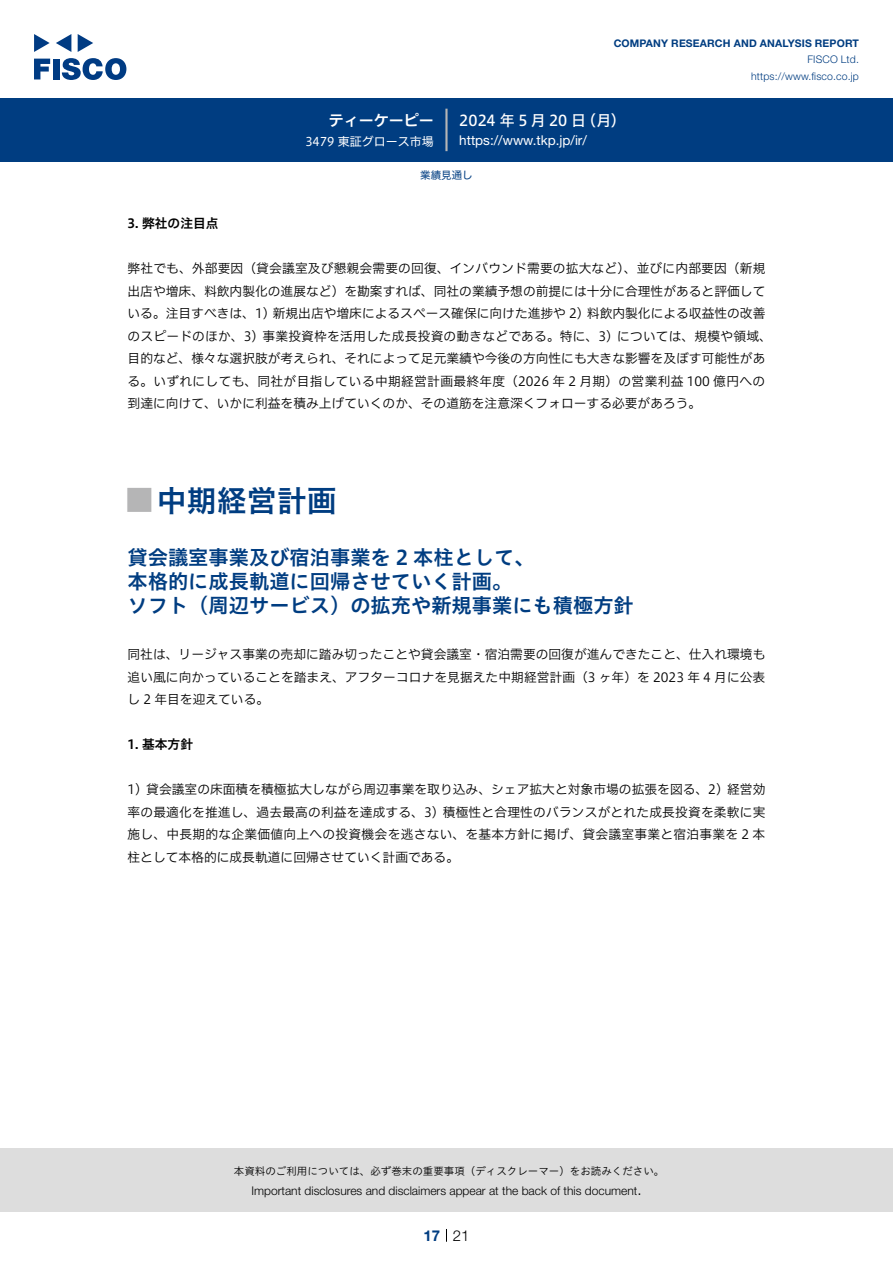
<style>
.page{position:relative;width:893px;height:1263px;background:#fff}
.page>*{position:absolute;margin:0;border:0;box-sizing:border-box;transform-origin:0 0}
.t1{font:30px "Hiragino UD Sans Std N W6";color:#003d81}
.t2{font:24px "Hiragino UD Sans Std N W6";color:#b5b5b6}
.t3{font:20.25px/24px "Hiragino UD Sans Std W6";color:#003d81}
.t4{font:15px "Hiragino UD Sans F Std N W5";letter-spacing:.01em;color:#fff}
.t5{font:15px "Hiragino UD Sans F Std N W6";color:#fff}
.t6{font:300 15px "Helvetica Neue LT Std";color:#000}
.t7{font:700 15px "Helvetica Neue LT Std";color:#003d81}
.t8{font:13.5px "Helvetica Neue LT Std";color:#fff}
.t9{font:12.75px/22.5px "Hiragino UD Sans F Std N W3";color:#000;text-align:justify}
.t10{font:12.75px "Hiragino UD Sans F Std N W6";color:#000}
.t11{font:300 12px "Helvetica Neue LT Std";color:#000}
.t12{font:12px "Hiragino UD Sans F Std N W4";color:#fff}
.t13{font:10.5px "Hiragino UD Sans Std W3";color:#000}
.t14{font:700 10.5px "Helvetica Neue LT Std";letter-spacing:.015em;color:#003d81}
.t15{font:300 10.5px/16.5px "Helvetica Neue LT Std";letter-spacing:.015em;color:#003d81;text-align:right}
.t16{font:10.5px "Hiragino UD Sans F Std N W4";color:#003d81}
</style>
<div class="page">
<div style="left:0;top:1148px;width:893px;height:64px;background:#ddd"></div>
<svg style="left:34px;top:59px;width:16px;height:20px"></svg>
<div style="left:53px;top:59px;width:6px;height:20px;background:#003b83"></div>
<svg style="left:62px;top:58px;width:64px;height:22px"></svg>
<svg style="left:34px;top:34px;width:16px;height:18px"></svg>
<svg style="left:78px;top:34px;width:15px;height:18px"></svg>
<svg style="left:56px;top:34px;width:15px;height:18px"></svg>
<div style="left:0;top:98px;width:893px;height:64px;background:#003d81"></div>
<hr style="left:445px;top:109px;width:3px;height:42px;background:#b5b5b6">
<svg style="left:446px;top:1229px;width:1px;height:13px"></svg>
<p class="t5" style="left:329px;top:109px;width:106px">ティーケーピー</p>
<p class="t12" style="left:305px;top:132px;width:130px">3479 東証グロース市場</p>
<p class="t14" style="left:614px;top:37px;width:247px">COMPANY RESEARCH AND ANALYSIS REPORT</p>
<p class="t15" style="left:751px;top:51px;width:109px">FISCO Ltd. https://www.fisco.co j p.</p>
<p class="t4" style="left:581px;top:109px;width:46px">（月(</p>
<p class="t4" style="left:459px;top:109px;width:128px">2024 年 5月20 日</p>
<p class="t8" style="left:459px;top:132px;width:129px">https: / / w w w . t k p j p. /i r/</p>
<p class="t16" style="left:420px;top:167px;width:54px">業績見通し</p>
<p class="t10" style="left:128px;top:214px;width:93px">3. 弊社の注目点</p>
<p class="t9" style="left:128px;top:256px;width:646px;text-align:left">弊社でも、外部要因（貸会議室及び懇親会需要の回復、インバウンド需要の拡大など）、並びに内部要因（新規出店や増床、料飲内製化の進展など）を勘案すれば、同社の業績予想の前提には十分に合理性があると評価している。注目すべきは、1) 新規出店や増床によるスペース確保に向けた進捗や 2) 料飲内製化による収益性の改善のスピードのほか、3) 事業投資枠を活用した成長投資の動きなどである。特に、3) については、規模や領域、目的など、様々な選択肢が考えられ、それによって足元業績や今後の方向性にも大きな影響を及ぼす可能性がある。いずれにしても、同社が目指している中期経営計画最終年度（2026 年 2 月期）の営業利益 100 億円への到達に向けて、いかに利益を積み上げていくのか、その道筋を注意深くフォローする必要があろう。</p>
<h1 class="t1" style="left:157px;top:477px;width:181px">中期経営計画</h1>
<h2 class="t2" style="left:128px;top:482px;width:25px">█</h2>
<h3 class="t3" style="left:128px;top:545px;width:508px">貸会議室事業及び宿泊事業を 2 本柱として、<br>本格的に成長軌道に回帰させていく計画。<br>ソフト（周辺サービス）の拡充や新規事業にも積極方針</h3>
<p class="t9" style="left:128px;top:642px;width:639px">同社は、リージャス事業の売却に踏み切ったことや貸会議室・宿泊需要の回復が進んできたこと、仕入れ環境も追い風に向かっていることを踏まえ、アフターコロナを見据えた中期経営計画（3 ヶ年）を 2023 年 4 月に公表し 2 年目を迎えている。</p>
<p class="t10" style="left:128px;top:735px;width:67px">1. 基本方針</p>
<p class="t9" style="left:128px;top:778px;width:639px">1) 貸会議室の床面積を積極拡大しながら周辺事業を取り込み、シェア拡大と対象市場の拡張を図る、2) 経営効率の最適化を推進し、過去最高の利益を達成する、3) 積極性と合理性のバランスがとれた成長投資を柔軟に実施し、中長期的な企業価値向上への投資機会を逃さない、を基本方針に掲げ、貸会議室事業と宿泊事業を 2 本柱として本格的に成長軌道に回帰させていく計画である。</p>
<p class="t13" style="left:234px;top:1163px;width:432px">本資料のご利用については、必ず巻末の重要事項（ディスクレーマー）をお読みください。</p>
<p class="t6" style="left:637px;top:1180px;width:6px">.</p>
<p class="t11" style="left:251px;top:1183px;width:387px">Important disclosures and disclaimers appear at the back of this document</p>
<p class="t7" style="left:423px;top:1226px;width:18px">17</p>
<p class="t6" style="left:453px;top:1226px;width:18px">21</p>
</div>
